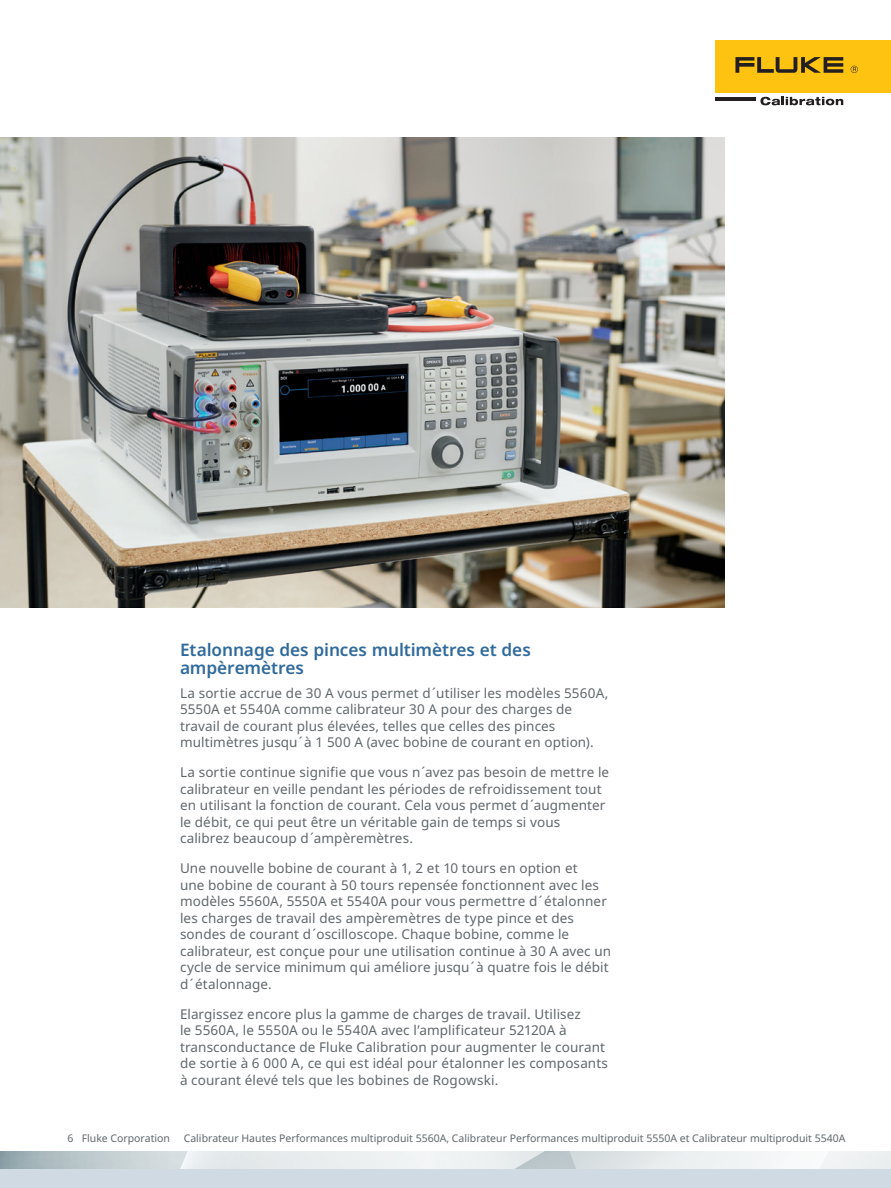
<style>
.page{position:relative;width:891px;height:1188px;background:#fff}
.page>*{position:absolute;margin:0;border:0;box-sizing:border-box;transform-origin:0 0}
.Subhead_1{font:600 17.25px/18.8px "Noto Sans";letter-spacing:-.005em;color:#306a9c}
.Body{font:13.5px/16.5px "Noto Sans";letter-spacing:.01em;color:#60676b}
.t1{font:10.5px "Noto Sans";color:#60676b}
</style>
<div class="page">
<div style="left:716px;top:40px;width:175px;height:53px;background:#fec210"></div>
<svg style="left:735px;top:57px;width:108px;height:16px"></svg>
<svg style="left:851px;top:66px;width:7px;height:7px"></svg>
<hr style="left:716px;top:97px;width:40px;height:4px;background:#231f20">
<svg style="left:760px;top:97px;width:83px;height:8px"></svg>
<svg style="left:0;top:1152px;width:891px;height:18px"></svg>
<div style="left:0;top:1170px;width:891px;height:18px;background:#d0dae3"></div>
<img style="left:0;top:137px;width:724px;height:470px">
<p class="Subhead_1" style="left:180px;top:640px;width:352px">Etalonnage des pinces multimètres et des ampèremètres</p>
<p class="Body" style="left:180px;top:684px;width:430px">La sortie accrue de 30 A vous permet d´utiliser les modèles 5560A, 5550A et 5540A comme calibrateur 30 A pour des charges de travail de courant plus élevées, telles que celles des pinces multimètres jusqu´à 1 500 A (avec bobine de courant en option).</p>
<p class="Body" style="left:180px;top:764px;width:431px">La sortie continue signifie que vous n´avez pas besoin de mettre le calibrateur en veille pendant les périodes de refroidissement tout en utilisant la fonction de courant. Cela vous permet d´augmenter le débit, ce qui peut être un véritable gain de temps si vous calibrez beaucoup d´ampèremètres.</p>
<p class="Body" style="left:180px;top:860px;width:433px">Une nouvelle bobine de courant à 1, 2 et 10 tours en option et<br>une bobine de courant à 50 tours repensée fonctionnent avec les modèles 5560A, 5550A et 5540A pour vous permettre d´étalonner les charges de travail des ampèremètres de type pince et des sondes de courant d´oscilloscope. Chaque bobine, comme le calibrateur, est conçue pour une utilisation continue à 30 A avec un cycle de service minimum qui améliore jusqu´à quatre fois le débit d´étalonnage.</p>
<p class="Body" style="left:180px;top:1005px;width:430px">Elargissez encore plus la gamme de charges de travail. Utilisez<br>le 5560A, le 5550A ou le 5540A avec l’amplificateur 52120A à transconductance de Fluke Calibration pour augmenter le courant de sortie à 6 000 A, ce qui est idéal pour étalonner les composants à courant élevé tels que les bobines de Rogowski.</p>
<p class="t1" style="left:68px;top:1131px;width:104px">6 Fluke Corporation</p>
<p class="t1" style="left:184px;top:1131px;width:663px">Calibrateur Hautes Performances multiproduit 5560A, Calibrateur Performances multiproduit 5550A et Calibrateur multiproduit 5540A</p>
</div>
